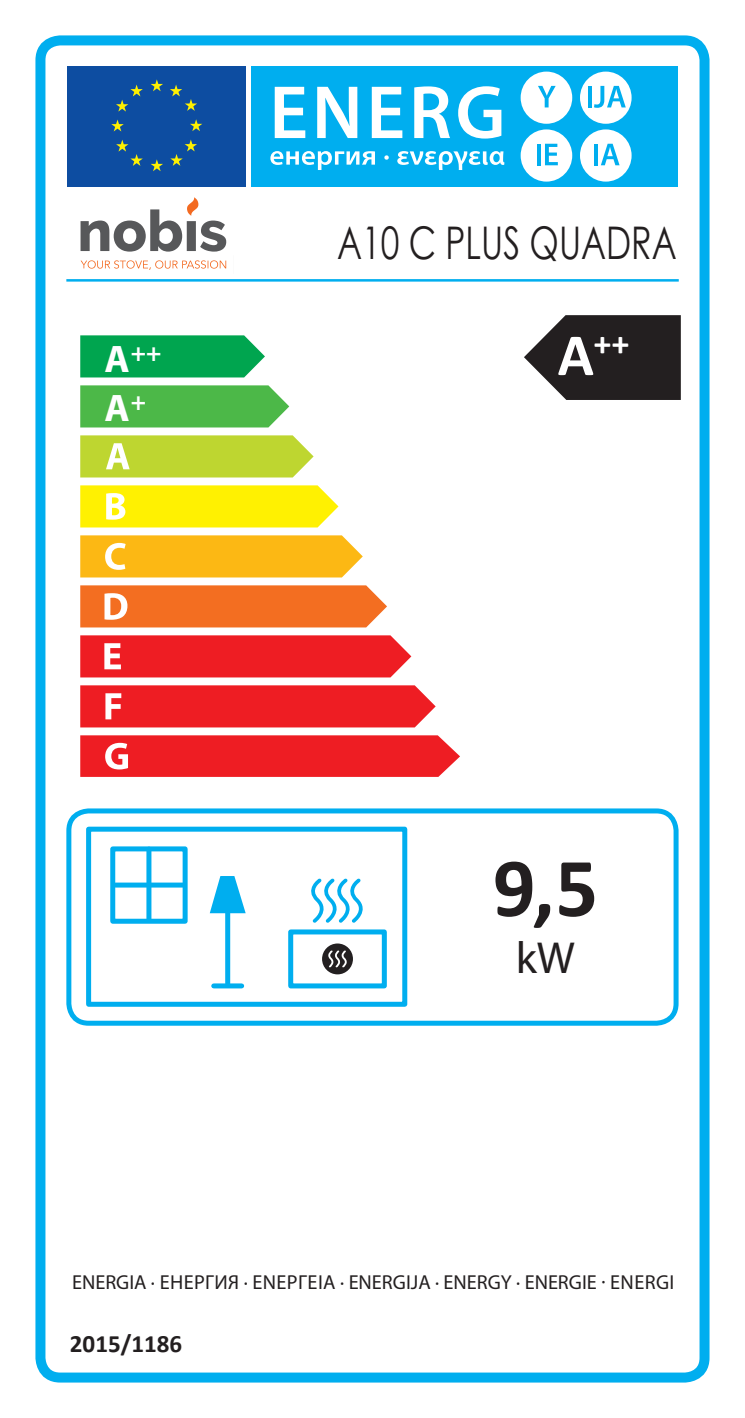
<style>
.page{position:relative;width:745px;height:1418px;background:#fff}
.page>*{position:absolute;margin:0;border:0;box-sizing:border-box;transform-origin:0 0}
.t1{font:700 84.5px "Calibri";color:#231f20}
.t2{font:45px "Century Gothic";color:#231f20;scale:.75 1}
.t3{font:700 45px/55.5px "Calibri";color:#fff}
.t4{font:45px "Myriad Pro";color:#231f20}
.t5{font:700 38.5px "Myriad Pro";color:#fff}
.t6{font:700 35px "Calibri";color:#fff}
.t7{font:700 25.75px "Myriad Pro";color:#fff}
.t8{font:700 25px "Calibri";color:#231f20}
.t9{font:20.25px "Myriad Pro";letter-spacing:.005em;color:#231f20}
.s1{font-size:60px}
.s2{font-size:38.5px}
</style>
<div class="page">
<div style="left:35px;top:35px;width:674px;height:1347px;border:10px solid #00aeef;border-radius:20px"></div>
<div style="left:67px;top:66px;width:178px;height:120px;background:#0d4da1"></div>
<div style="left:251px;top:66px;width:426px;height:120px;background:#00aeef"></div>
<svg style="left:170px;top:85px;width:27px;height:26px"></svg>
<svg style="left:151px;top:79px;width:12px;height:12px"></svg>
<svg style="left:116px;top:85px;width:27px;height:27px"></svg>
<svg style="left:111px;top:120px;width:13px;height:11px"></svg>
<svg style="left:116px;top:140px;width:27px;height:26px"></svg>
<svg style="left:151px;top:159px;width:12px;height:12px"></svg>
<svg style="left:170px;top:140px;width:27px;height:26px"></svg>
<svg style="left:190px;top:119px;width:12px;height:12px"></svg>
<svg style="left:274px;top:87px;width:31px;height:51px"></svg>
<svg style="left:317px;top:87px;width:40px;height:51px"></svg>
<svg style="left:371px;top:87px;width:31px;height:51px"></svg>
<svg style="left:414px;top:86px;width:36px;height:52px"></svg>
<svg style="left:458px;top:86px;width:43px;height:53px"></svg>
<svg style="left:270px;top:151px;width:105px;height:19px"></svg>
<svg style="left:384px;top:155px;width:4px;height:5px"></svg>
<svg style="left:397px;top:151px;width:107px;height:19px"></svg>
<div style="left:520px;top:72px;width:52px;height:52px;background:#fff;border-radius:50%"></div>
<svg style="left:538px;top:86px;width:17px;height:21px"></svg>
<div style="left:579px;top:72px;width:52px;height:52px;background:#fff;border-radius:50%"></div>
<div style="left:520px;top:129px;width:52px;height:53px;background:#fff;border-radius:50%"></div>
<svg style="left:537px;top:144px;width:3px;height:21px"></svg>
<svg style="left:545px;top:144px;width:12px;height:21px"></svg>
<div style="left:579px;top:129px;width:52px;height:53px;background:#fff;border-radius:50%"></div>
<svg style="left:588px;top:86px;width:3px;height:21px"></svg>
<svg style="left:594px;top:86px;width:31px;height:22px"></svg>
<svg style="left:594px;top:144px;width:3px;height:21px"></svg>
<svg style="left:601px;top:144px;width:18px;height:21px"></svg>
<hr style="left:66px;top:279px;width:612px;height:2px;background:#00aeef">
<div style="left:66px;top:808px;width:612px;height:217px;border:5px solid #00aeef;border-radius:20px"></div>
<div style="left:86px;top:826px;width:321px;height:180px;border:5px solid #00aeef"></div>
<svg style="left:524px;top:315px;width:156px;height:85px;background:#423e3f"></svg>
<svg style="left:80px;top:385px;width:209px;height:42px;background:#56bc52"></svg>
<svg style="left:80px;top:335px;width:185px;height:42px;background:#10aa5a"></svg>
<svg style="left:80px;top:435px;width:233px;height:42px;background:#c3d941"></svg>
<svg style="left:80px;top:485px;width:258px;height:42px;background:#fff215"></svg>
<svg style="left:80px;top:535px;width:282px;height:42px;background:#fcbc23"></svg>
<svg style="left:80px;top:585px;width:307px;height:42px;background:#f37830"></svg>
<svg style="left:80px;top:635px;width:331px;height:42px;background:#ef2a30"></svg>
<svg style="left:80px;top:685px;width:355px;height:42px;background:#ee282e"></svg>
<svg style="left:80px;top:735px;width:380px;height:42px;background:#ee2a30"></svg>
<div style="left:110px;top:846px;width:77px;height:77px;border:5px solid #00aeef"></div>
<div style="left:146px;top:849px;width:5px;height:70px;background:#00aeef"></div>
<div style="left:115px;top:882px;width:68px;height:5px;background:#00aeef"></div>
<div style="left:213px;top:983px;width:28px;height:5px;background:#00aeef"></div>
<div style="left:225px;top:913px;width:5px;height:70px;background:#00aeef"></div>
<svg style="left:209px;top:876px;width:36px;height:37px"></svg>
<div style="left:288px;top:929px;width:98px;height:59px;border:5px solid #00aeef"></div>
<svg style="left:311px;top:878px;width:52px;height:45px"></svg>
<div style="left:322px;top:943px;width:31px;height:31px;background:#231f20;border-radius:50%"></div>
<svg style="left:328px;top:949px;width:23px;height:19px"></svg>
<svg style="left:80px;top:197px;width:147px;height:73px"></svg>
<h2 class="t2" style="left:337px;top:214px;width:454px">A10 C PLUS QUADRA</h2>
<h2 class="t3" style="left:103px;top:334px;width:42px">A<sup>+<br></sup>A</h2>
<h3 class="t6" style="left:557px;top:329px;width:73px"><span class="s1">A</span>++</h3>
<p class="t7" style="left:104px;top:335px;width:58px"><span class="s2">A</span>++</p>
<h3 class="t5" style="left:104px;top:383px;width:43px">A<sup>+</sup></h3>
<p class="t7" style="left:558px;top:338px;width:58px"><span class="s2">A</span>++</p>
<h1 class="t1" style="left:492px;top:852px;width:107px">9,5</h1>
<h2 class="t4" style="left:515px;top:930px;width:61px">kW</h2>
<p class="t9" style="left:72px;top:1269px;width:603px">ENERGIA · ЕНЕРГИЯ · ΕΝΕΡΓΕΙΑ · ENERGIJA · ENERGY · ENERGIE · ENERGI</p>
<p class="t8" style="left:70px;top:1332px;width:114px">2015/1186</p>
</div>
